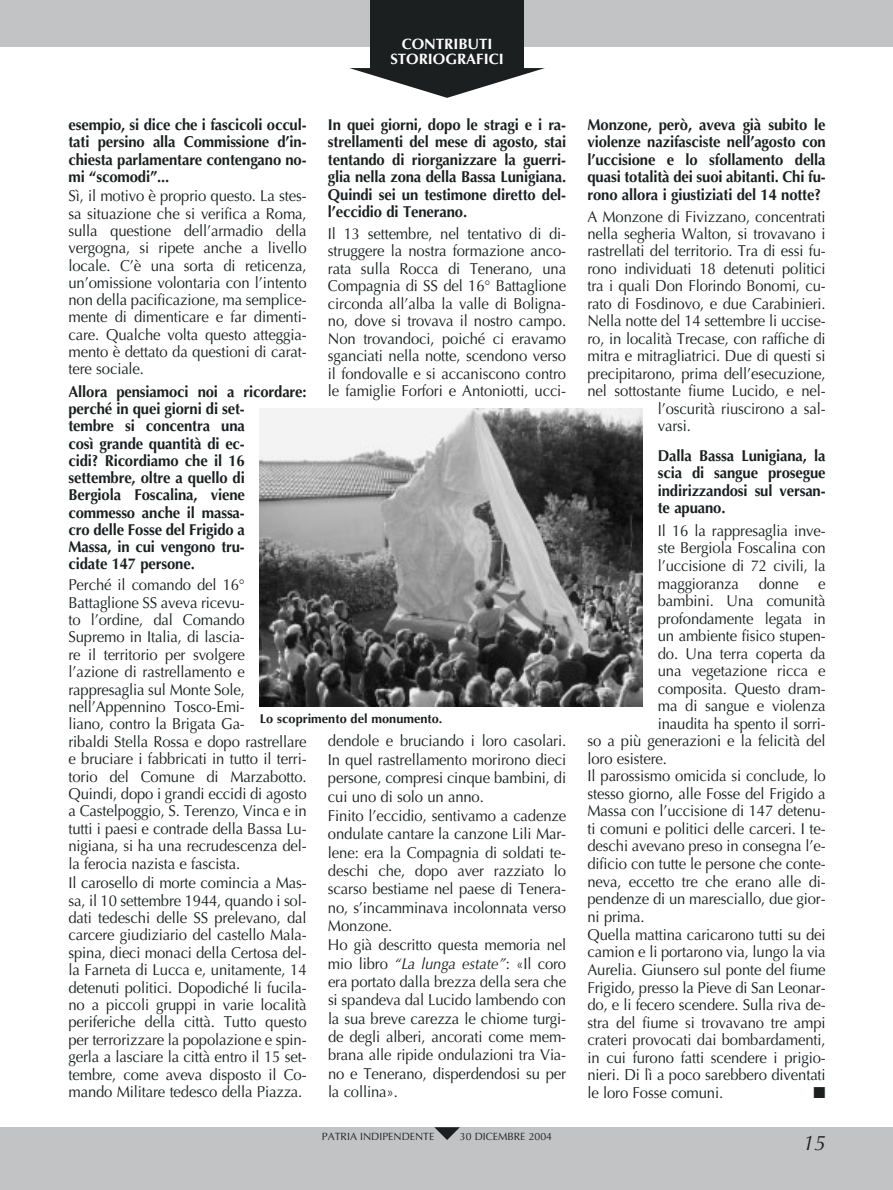
<style>
.page{position:relative;width:893px;height:1190px;background:#fff}
.page>*{position:absolute;margin:0;border:0;box-sizing:border-box;transform-origin:0 0}
.t1{font:italic 21px "Optima";color:#1c1f20}
.t2{font:15.75px/17.4px "Optima";letter-spacing:-.01em;color:#1c1f20;text-align:justify;scale:.94 1}
.t3{font:700 15.75px/17.4px "Optima";letter-spacing:-.01em;color:#1c1f20;text-align:justify;scale:.94 1}
.t4{font:15.75px "Zapf Dingbats";color:#1c1f20}
.t5{font:700 15px/15.3px "Optima";color:#fff;text-align:center}
.t6{font:700 12.75px "Optima";color:#1c1f20}
.t7{font:10.5px "Optima";color:#1c1f20}
.s1{font-style:italic}
</style>
<div class="page">
<div style="left:0;top:0;width:892px;height:47px;background:#c2c3c5"></div>
<div style="left:0;top:1127px;width:892px;height:62px;background:#c2c3c5"></div>
<div style="left:370px;top:0;width:153px;height:68px;background:#1c1f20"></div>
<svg style="left:349px;top:68px;width:196px;height:30px"></svg>
<svg style="left:434px;top:1127px;width:26px;height:13px"></svg>
<img style="left:260px;top:408px;width:382px;height:298px">
<p class="t5" style="left:390px;top:37px;width:115px">CONTRIBUTI<br>STORIOGRAFICI</p>
<p class="t3" style="left:68px;top:117px;width:255px">esempio, si dice che i fascicoli occul&shy;tati persino alla Commissione d’in&shy;chiesta parlamentare contengano no&shy;mi “scomodi”...</p>
<p class="t2" style="left:68px;top:189px;width:255px">Sì, il motivo è proprio questo. La stes&shy;sa situazione che si verifica a Roma, sulla questione dell’armadio della vergogna, si ripete anche a livello locale. C’è una sorta di reticenza, un’omissione volontaria con l’intento non della pacificazione, ma semplice&shy;mente di dimenticare e far dimenti&shy;care. Qualche volta questo atteggia&shy;mento è dettato da questioni di carat&shy;tere sociale.</p>
<p class="t3" style="left:68px;top:384px;width:255px;text-align:left">Allora pensiamoci noi a ricordare: perché in quei giorni di set-<br>tembre si concentra una<br>così grande quantità di ec-<br>cidi? Ricordiamo che il 16 settembre, oltre a quello di<br>Bergiola Foscalina, viene commesso anche il massa-<br>cro delle Fosse del Frigido a<br>Massa, in cui vengono tru-<br>cidate 147 persone.</p>
<p class="t2" style="left:68px;top:577px;width:255px;text-align:left">Perché il comando del 16°<br>Battaglione SS aveva ricevu-<br>to l’ordine, dal Comando<br>Supremo in Italia, di lascia-<br>re il territorio per svolgere<br>l’azione di rastrellamento e rappresaglia sul Monte Sole, nell’Appennino Tosco-Emi-<br>liano, contro la Brigata Ga-<br>ribaldi Stella Rossa e dopo rastrellare e bruciare i fabbricati in tutto il terri&shy;torio del Comune di Marzabotto.<br>Quindi, dopo i grandi eccidi di agosto a Castelpoggio, S. Terenzo, Vinca e in tutti i paesi e contrade della Bassa Lu&shy;nigiana, si ha una recrudescenza del&shy;la ferocia nazista e fascista.</p>
<p class="t2" style="left:68px;top:875px;width:255px">Il carosello di morte comincia a Mas&shy;sa, il 10 settembre 1944, quando i sol&shy;dati tedeschi delle SS prelevano, dal carcere giudiziario del castello Mala&shy;spina, dieci monaci della Certosa del&shy;la Farneta di Lucca e, unitamente, 14 detenuti politici. Dopodiché li fucila&shy;no a piccoli gruppi in varie località periferiche della città. Tutto questo per terrorizzare la popolazione e spin&shy;gerla a lasciare la città entro il 15 set&shy;tembre, come aveva disposto il Co&shy;mando Militare tedesco della Piazza.</p>
<p class="t3" style="left:328px;top:117px;width:255px">In quei giorni, dopo le stragi e i ra&shy;strellamenti del mese di agosto, stai tentando di riorganizzare la guerri&shy;glia nella zona della Bassa Lunigiana.<br>Quindi sei un testimone diretto del&shy;l’eccidio di Tenerano.</p>
<p class="t2" style="left:328px;top:226px;width:255px">Il 13 settembre, nel tentativo di di&shy;struggere la nostra formazione anco&shy;rata sulla Rocca di Tenerano, una Compagnia di SS del 16° Battaglione circonda all’alba la valle di Boligna&shy;no, dove si trovava il nostro campo.<br>Non trovandoci, poiché ci eravamo sganciati nella notte, scendono verso il fondovalle e si accaniscono contro le famiglie Forfori e Antoniotti, ucci-</p>
<p class="t6" style="left:260px;top:713px;width:184px">Lo scoprimento del monumento.</p>
<p class="t2" style="left:328px;top:733px;width:255px;line-height:18.5px;text-align:left">dendole e bruciando i loro casolari.<br>In quel rastrellamento morirono dieci persone, compresi cinque bambini, di cui uno di solo un anno.<br>Finito l’eccidio, sentivamo a cadenze ondulate cantare la canzone Lili Mar&shy;lene: era la Compagnia di soldati te&shy;deschi che, dopo aver razziato lo scarso bestiame nel paese di Tenera&shy;no, s’incamminava incolonnata verso Monzone.<br>Ho già descritto questa memoria nel mio libro <span class="s1">“La lunga estate”</span>: «Il coro era portato dalla brezza della sera che si spandeva dal Lucido lambendo con la sua breve carezza le chiome turgi&shy;de degli alberi, ancorati come mem&shy;brana alle ripide ondulazioni tra Via&shy;no e Tenerano, disperdendosi su per la collina».</p>
<p class="t7" style="left:322px;top:1132px;width:114px">PATRIA INDIPENDENTE</p>
<p class="t7" style="left:460px;top:1132px;width:94px">30 DICEMBRE 2004</p>
<p class="t3" style="left:587px;top:117px;width:255px">Monzone, però, aveva già subito le violenze nazifasciste nell’agosto con l’uccisione e lo sfollamento della quasi totalità dei suoi abitanti. Chi fu&shy;rono allora i giustiziati del 14 notte?</p>
<p class="t2" style="left:587px;top:209px;width:255px">A Monzone di Fivizzano, concentrati</p>
<p class="t2" style="left:587px;top:226px;width:255px">nella segheria Walton, si trovavano i</p>
<p class="t2" style="left:587px;top:244px;width:255px">rastrellati del territorio. Tra di essi fu-</p>
<p class="t2" style="left:587px;top:261px;width:255px">rono individuati 18 detenuti politici</p>
<p class="t2" style="left:587px;top:279px;width:255px">tra i quali Don Florindo Bonomi, cu-</p>
<p class="t2" style="left:587px;top:296px;width:255px">rato di Fosdinovo, e due Carabinieri.</p>
<p class="t2" style="left:587px;top:314px;width:255px">Nella notte del 14 settembre li uccise-</p>
<p class="t2" style="left:587px;top:331px;width:255px">ro, in località Trecase, con raffiche di</p>
<p class="t2" style="left:587px;top:349px;width:255px">mitra e mitragliatrici. Due di questi si</p>
<p class="t2" style="left:587px;top:366px;width:255px">precipitarono, prima dell’esecuzione,</p>
<p class="t2" style="left:587px;top:384px;width:255px">nel sottostante fiume Lucido, e nel-</p>
<p class="t2" style="left:657px;top:401px;width:180px">l’oscurità riuscirono a sal-</p>
<p class="t2" style="left:657px;top:419px;width:37px">varsi.</p>
<p class="t3" style="left:657px;top:448px;width:180px">Dalla Bassa Lunigiana, la scia di sangue prosegue indirizzandosi sul versan&shy;te apuano.</p>
<p class="t2" style="left:657px;top:523px;width:180px">Il 16 la rappresaglia inve-</p>
<p class="t2" style="left:657px;top:541px;width:180px">ste Bergiola Foscalina con</p>
<p class="t2" style="left:657px;top:558px;width:180px">l’uccisione di 72 civili, la</p>
<p class="t2" style="left:657px;top:576px;width:180px">maggioranza donne e</p>
<p class="t2" style="left:657px;top:593px;width:180px">bambini. Una comunità</p>
<p class="t2" style="left:657px;top:611px;width:180px">profondamente legata in</p>
<p class="t2" style="left:657px;top:628px;width:180px">un ambiente fisico stupen-</p>
<p class="t2" style="left:657px;top:646px;width:180px">do. Una terra coperta da</p>
<p class="t2" style="left:657px;top:663px;width:180px">una vegetazione ricca e</p>
<p class="t2" style="left:657px;top:681px;width:180px">composita. Questo dram-</p>
<p class="t2" style="left:657px;top:698px;width:180px">ma di sangue e violenza</p>
<p class="t2" style="left:657px;top:716px;width:180px">inaudita ha spento il sorri-</p>
<p class="t2" style="left:587px;top:733px;width:255px">so a più generazioni e la felicità del</p>
<p class="t2" style="left:587px;top:751px;width:86px">loro esistere.</p>
<p class="t2" style="left:587px;top:769px;width:255px">Il parossismo omicida si conclude, lo</p>
<p class="t2" style="left:587px;top:786px;width:255px">stesso giorno, alle Fosse del Frigido a</p>
<p class="t2" style="left:587px;top:804px;width:255px">Massa con l’uccisione di 147 detenu-</p>
<p class="t2" style="left:587px;top:821px;width:255px">ti comuni e politici delle carceri. I te-</p>
<p class="t2" style="left:587px;top:839px;width:255px">deschi avevano preso in consegna l’e-</p>
<p class="t2" style="left:587px;top:856px;width:255px">dificio con tutte le persone che conte-</p>
<p class="t2" style="left:587px;top:874px;width:255px">neva, eccetto tre che erano alle di-</p>
<p class="t2" style="left:587px;top:891px;width:255px">pendenze di un maresciallo, due gior-</p>
<p class="t2" style="left:587px;top:909px;width:62px">ni prima.</p>
<p class="t2" style="left:587px;top:927px;width:255px">Quella mattina caricarono tutti su dei</p>
<p class="t2" style="left:587px;top:945px;width:255px">camion e li portarono via, lungo la via</p>
<p class="t2" style="left:587px;top:962px;width:255px">Aurelia. Giunsero sul ponte del fiume</p>
<p class="t2" style="left:587px;top:980px;width:255px">Frigido, presso la Pieve di San Leonar-</p>
<p class="t2" style="left:587px;top:997px;width:255px">do, e li fecero scendere. Sulla riva de-</p>
<p class="t2" style="left:587px;top:1015px;width:255px">stra del fiume si trovavano tre ampi</p>
<p class="t2" style="left:587px;top:1032px;width:255px">crateri provocati dai bombardamenti,</p>
<p class="t2" style="left:587px;top:1050px;width:255px">in cui furono fatti scendere i prigio-</p>
<p class="t2" style="left:587px;top:1067px;width:255px">nieri. Di lì a poco sarebbero diventati</p>
<p class="t2" style="left:587px;top:1085px;width:146px">le loro Fosse comuni.</p>
<p class="t4" style="left:813px;top:1084px;width:13px">■</p>
<h1 class="t1" style="left:802px;top:1134px;width:25px">15</h1>
</div>
